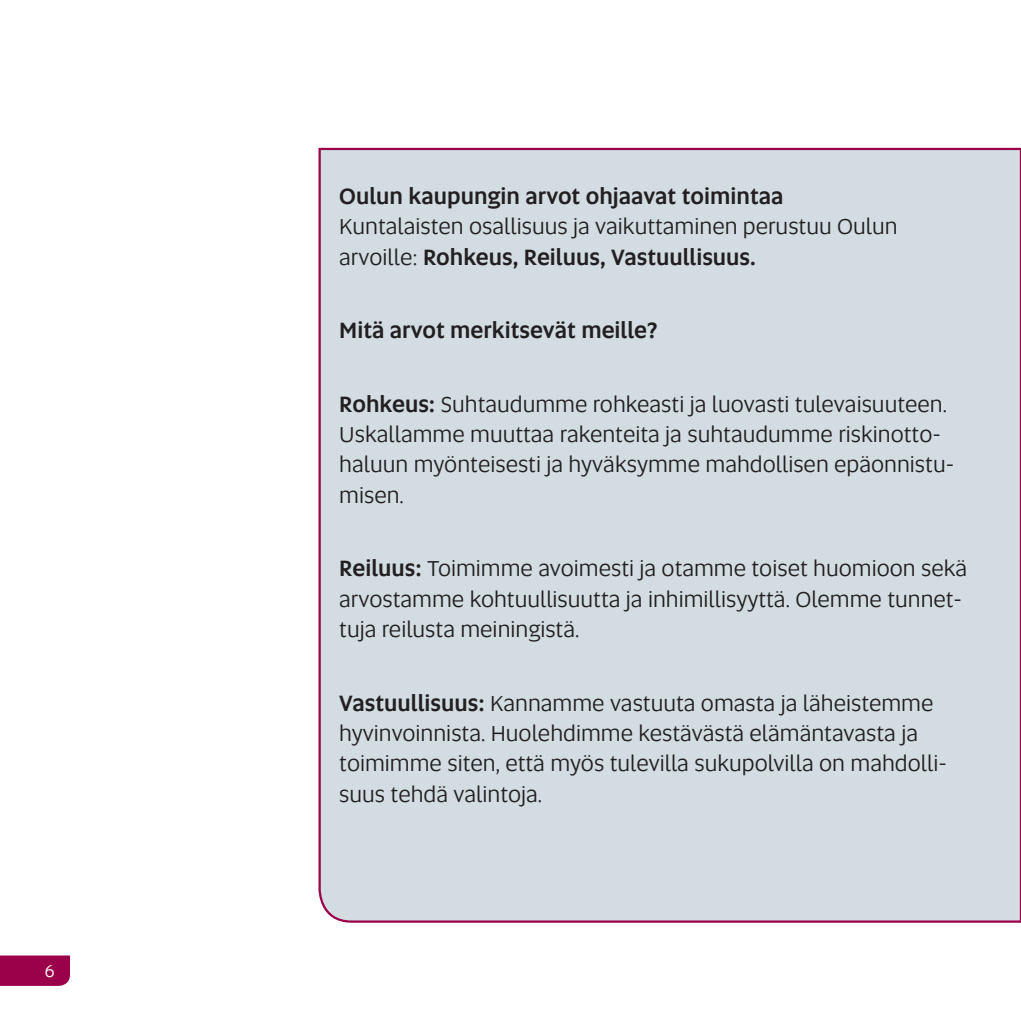
<style>
.page{position:relative;width:1021px;height:1021px;background:#fff}
.page>*{position:absolute;margin:0;border:0;box-sizing:border-box;transform-origin:0 0}
.leipä{font:22.5px/30.4px "Altis";color:#231f20}
.leipä-2{font:500 22.5px/30.4px "Altis";color:#231f20}
.t1{font:18px "Altis";color:#fff}
.s1{font-weight:400}
.s2{font-weight:500}
</style>
<div class="page">
<div style="left:0;top:955px;width:70px;height:30px;background:#9b004b"></div>
<div style="left:318px;top:147px;width:702px;height:776px;background:#d2dce1"></div>
<p class="t1" style="left:45px;top:958px;width:11px">6</p>
<p class="leipä-2" style="left:339px;top:179px;width:560px">Oulun kaupungin arvot ohjaavat toimintaa<br><span class="s1">Kuntalaisten osallisuus ja vaikuttaminen perustuu Oulun arvoille:</span> Rohkeus, Reiluus, Vastuullisuus.</p>
<p class="leipä-2" style="left:339px;top:314px;width:320px">Mitä arvot merkitsevät meille?</p>
<p class="leipä" style="left:339px;top:388px;width:616px"><span class="s2">Rohkeus:</span> Suhtaudumme rohkeasti ja luovasti tulevaisuuteen.<br>Uskallamme muuttaa rakenteita ja suhtaudumme riskinotto&shy;haluun myönteisesti ja hyväksymme mahdollisen epäonnistu&shy;misen.</p>
<p class="leipä" style="left:339px;top:552px;width:629px"><span class="s2">Reiluus:</span> Toimimme avoimesti ja otamme toiset huomioon sekä arvostamme kohtuullisuutta ja inhimillisyyttä. Olemme tunnet&shy;tuja reilusta meiningistä.</p>
<p class="leipä" style="left:339px;top:687px;width:609px"><span class="s2">Vastuullisuus:</span> Kannamme vastuuta omasta ja läheistemme hyvinvoinnista. Huolehdimme kestävästä elämäntavasta ja toimimme siten, että myös tulevilla sukupolvilla on mahdolli&shy;suus tehdä valintoja.</p>
</div>
